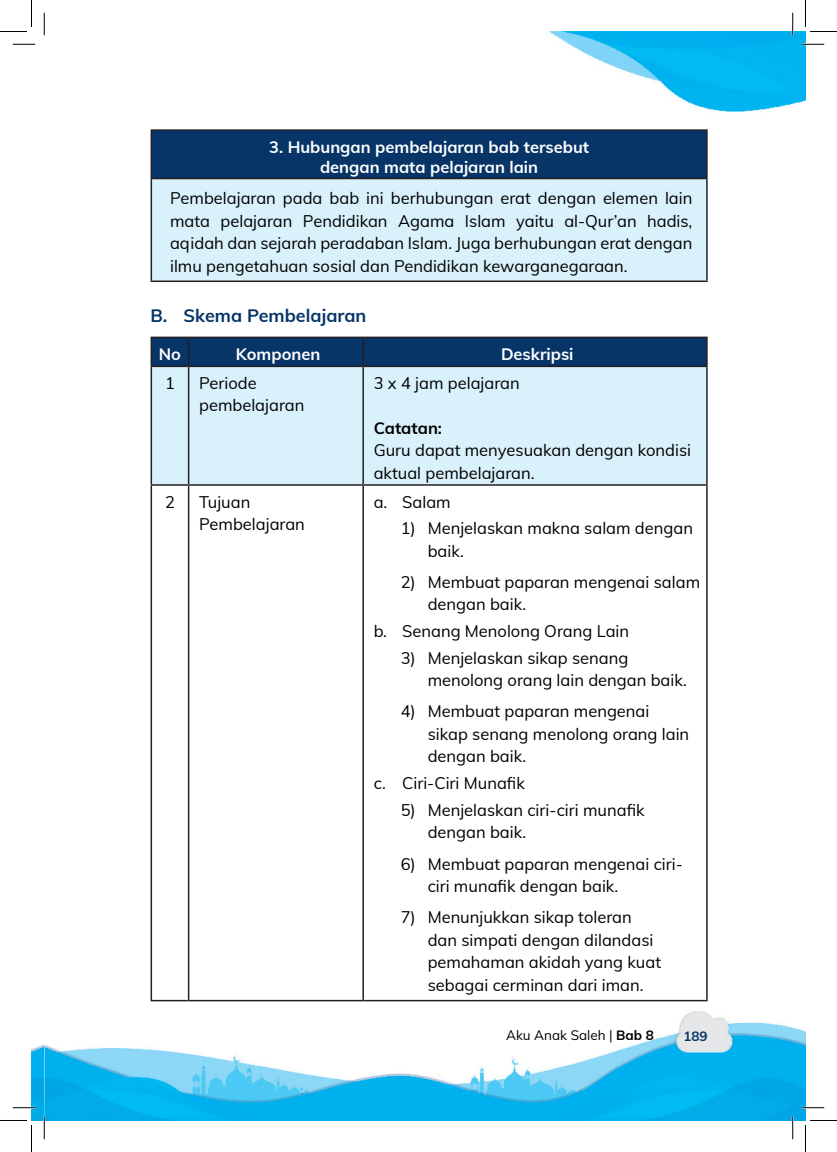
<style>
.page{position:relative;width:837px;height:1152px;background:#fff}
.page>*{position:absolute;margin:0;border:0;box-sizing:border-box;transform-origin:0 0}
.t1{font:700 18px "Mulish";color:#073568}
.t2{font:16.5px/22.5px "Mulish";color:#000}
.t3{font:700 16.5px/19.8px "Mulish";color:#fff;text-align:center}
.t4{font:700 16.5px "Mulish";color:#000}
.t5{font:13.5px "Mulish";color:#000}
.t6{font:700 13.5px "Mulish";color:#073568}
.s1{font-weight:700}
</style>
<div class="page">
<img style="left:549px;top:32px;width:256px;height:82px">
<img style="left:32px;top:1011px;width:773px;height:109px">
<div style="left:151px;top:130px;width:556px;height:48px;background:#073568"></div>
<div style="left:151px;top:178px;width:556px;height:103px;background:#d9f1fb"></div>
<hr style="left:151px;top:129px;width:557px;height:2px;background:#231f20">
<hr style="left:151px;top:131px;width:1px;height:47px;background:#231f20">
<hr style="left:706px;top:131px;width:2px;height:47px;background:#231f20">
<hr style="left:151px;top:178px;width:557px;height:1px;background:#231f20">
<hr style="left:151px;top:179px;width:1px;height:101px;background:#231f20">
<hr style="left:706px;top:179px;width:2px;height:101px;background:#231f20">
<hr style="left:151px;top:280px;width:557px;height:2px;background:#231f20">
<div style="left:152px;top:367px;width:554px;height:117px;background:#d9f1fb"></div>
<hr style="left:151px;top:336px;width:38px;height:2px;background:#231f20">
<hr style="left:189px;top:336px;width:174px;height:2px;background:#231f20">
<div style="left:151px;top:337px;width:555px;height:28px;background:#073568"></div>
<hr style="left:363px;top:336px;width:345px;height:2px;background:#231f20">
<hr style="left:362px;top:338px;width:2px;height:27px;background:#231f20">
<hr style="left:706px;top:338px;width:2px;height:27px;background:#231f20">
<hr style="left:151px;top:365px;width:38px;height:2px;background:#231f20">
<hr style="left:151px;top:367px;width:1px;height:117px;background:#231f20">
<hr style="left:189px;top:365px;width:174px;height:2px;background:#231f20">
<hr style="left:188px;top:367px;width:1px;height:117px;background:#231f20">
<hr style="left:363px;top:365px;width:345px;height:2px;background:#231f20">
<hr style="left:362px;top:367px;width:2px;height:117px;background:#231f20">
<hr style="left:706px;top:367px;width:2px;height:117px;background:#231f20">
<hr style="left:151px;top:484px;width:38px;height:2px;background:#231f20">
<hr style="left:151px;top:486px;width:1px;height:513px;background:#231f20">
<hr style="left:189px;top:484px;width:174px;height:2px;background:#231f20">
<hr style="left:188px;top:486px;width:1px;height:513px;background:#231f20">
<hr style="left:363px;top:484px;width:345px;height:2px;background:#231f20">
<hr style="left:362px;top:486px;width:2px;height:513px;background:#231f20">
<hr style="left:706px;top:486px;width:2px;height:513px;background:#231f20">
<hr style="left:151px;top:999px;width:38px;height:2px;background:#231f20">
<hr style="left:189px;top:999px;width:174px;height:2px;background:#231f20">
<hr style="left:363px;top:999px;width:345px;height:2px;background:#231f20">
<hr style="left:802px;top:43px;width:22px;height:2px;background:#fff">
<hr style="left:13px;top:1106px;width:22px;height:2px;background:#fff">
<hr style="left:802px;top:1106px;width:22px;height:2px;background:#fff">
<hr style="left:43px;top:1116px;width:2px;height:23px;background:#fff">
<hr style="left:792px;top:13px;width:2px;height:22px;background:#fff">
<hr style="left:792px;top:1116px;width:2px;height:23px;background:#fff">
<svg style="left:13px;top:44px;width:22px;height:1px"></svg>
<svg style="left:802px;top:44px;width:22px;height:1px"></svg>
<svg style="left:13px;top:1107px;width:22px;height:1px"></svg>
<svg style="left:802px;top:1107px;width:22px;height:1px"></svg>
<svg style="left:44px;top:13px;width:1px;height:22px"></svg>
<svg style="left:44px;top:1116px;width:1px;height:23px"></svg>
<svg style="left:792px;top:13px;width:1px;height:22px"></svg>
<svg style="left:792px;top:1116px;width:1px;height:23px"></svg>
<svg style="left:0;top:0;width:32px;height:32px"></svg>
<svg style="left:0;top:1120px;width:32px;height:32px"></svg>
<svg style="left:805px;top:0;width:32px;height:32px"></svg>
<svg style="left:805px;top:1120px;width:32px;height:32px"></svg>
<p class="t3" style="left:269px;top:136px;width:321px">3. Hubungan pembelajaran bab tersebut dengan mata pelajaran lain</p>
<p class="t2" style="left:170px;top:186px;width:524px;text-align:justify">Pembelajaran pada bab ini berhubungan erat dengan elemen lain mata pelajaran Pendidikan Agama Islam yaitu al-Qur’an hadis, aqidah dan sejarah peradaban Islam. Juga berhubungan erat dengan ilmu pengetahuan sosial dan Pendidikan kewarganegaraan.</p>
<p class="t1" style="left:151px;top:302px;width:217px">B. Skema Pembelajaran</p>
<p class="t3" style="left:159px;top:343px;width:24px">No</p>
<p class="t3" style="left:236px;top:343px;width:86px">Komponen</p>
<p class="t3" style="left:501px;top:343px;width:74px">Deskripsi</p>
<p class="t2" style="left:165px;top:371px;width:11px">1</p>
<p class="t2" style="left:199px;top:371px;width:107px">Periode pembelajaran</p>
<p class="t2" style="left:374px;top:371px;width:148px">3 x 4 jam pelajaran</p>
<p class="t4" style="left:374px;top:416px;width:70px">Catatan:</p>
<p class="t2" style="left:374px;top:438px;width:319px">Guru dapat menyesuakan dengan kondisi aktual pembelajaran.</p>
<p class="t2" style="left:165px;top:489px;width:11px">2</p>
<p class="t2" style="left:199px;top:489px;width:107px">Tujuan<br>Pembelajaran</p>
<p class="t2" style="left:374px;top:489px;width:79px">a. Salam</p>
<p class="t2" style="left:428px;top:516px;width:267px;text-indent:-27px">1) Menjelaskan makna salam dengan baik.</p>
<p class="t2" style="left:428px;top:570px;width:274px;text-indent:-27px">2) Membuat paparan mengenai salam dengan baik.</p>
<p class="t2" style="left:374px;top:619px;width:257px">b. Senang Menolong Orang Lain</p>
<p class="t2" style="left:428px;top:646px;width:261px;text-indent:-27px">3) Menjelaskan sikap senang menolong orang lain dengan baik.</p>
<p class="t2" style="left:428px;top:699px;width:263px;text-indent:-27px">4) Membuat paparan mengenai sikap senang menolong orang lain dengan baik.</p>
<p class="t2" style="left:374px;top:771px;width:153px">c. Ciri-Ciri Munafik</p>
<p class="t2" style="left:428px;top:798px;width:218px;text-indent:-27px">5) Menjelaskan ciri-ciri munafik dengan baik.</p>
<p class="t2" style="left:428px;top:851px;width:257px;text-indent:-27px">6) Membuat paparan mengenai ciri&shy;ciri munafik dengan baik.</p>
<p class="t2" style="left:428px;top:905px;width:235px;text-indent:-27px">7) Menunjukkan sikap toleran dan simpati dengan dilandasi pemahaman akidah yang kuat sebagai cerminan dari iman.</p>
<p class="t5" style="left:506px;top:1025px;width:149px">Aku Anak Saleh | <span class="s1">Bab 8</span></p>
<p class="t6" style="left:683px;top:1026px;width:26px">189</p>
</div>
